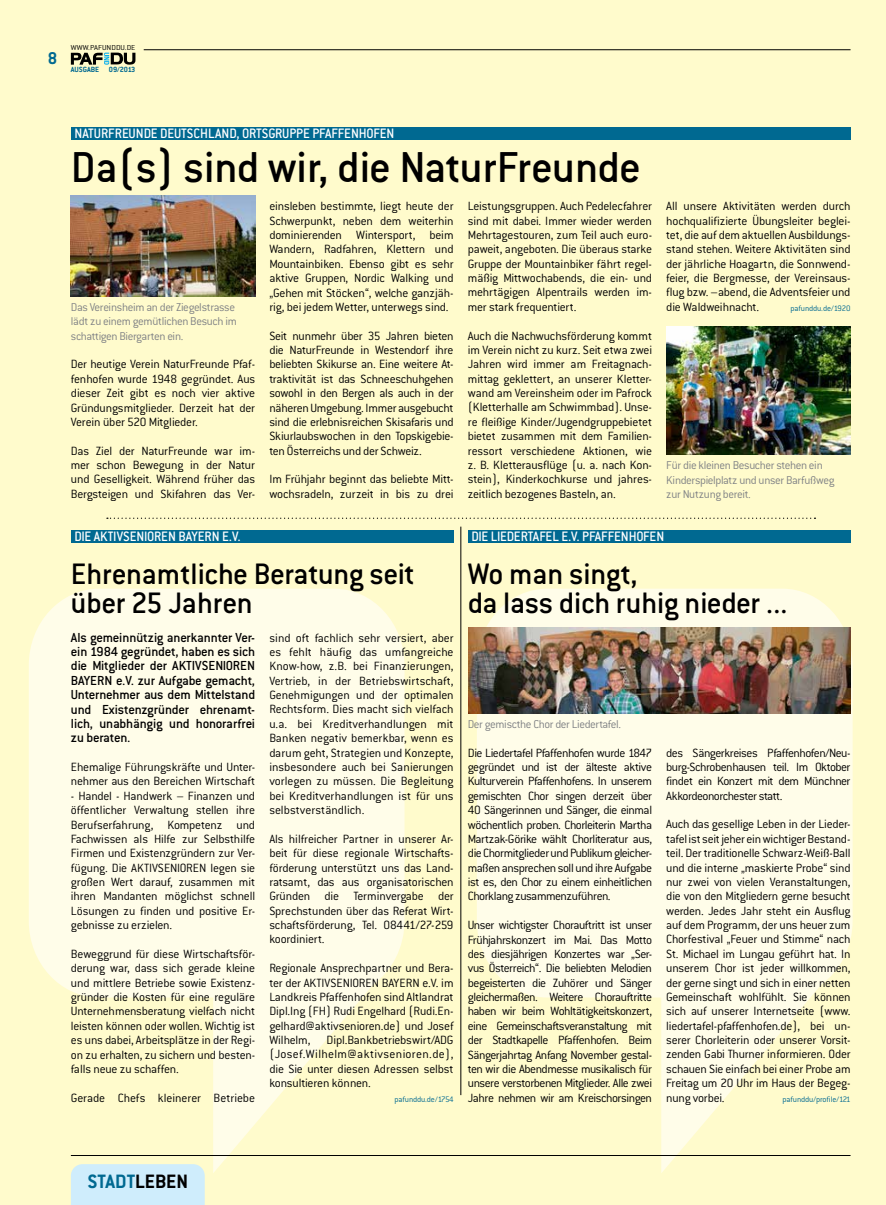
<style>
.page{position:relative;width:886px;height:1205px;background:#fffbcc}
.page>*{position:absolute;margin:0;border:0;box-sizing:border-box;transform-origin:0 0}
.t1{font:500 47.5px "Conduit ITC Std";letter-spacing:-.01em;color:#000}
.t2{font:500 32.5px/28.8px "Conduit ITC Std";letter-spacing:-.01em;color:#000}
.t3{font:700 21.25px "Conduit ITC Std";color:#006991}
.t4{font:700 18.75px "Conduit ITC Std";color:#006991}
.t5{font:500 15px "Conduit ITC Std";color:#fff;scale:.95 1}
.t6{font:500 14.38px/14.4px "Conduit ITC Std";letter-spacing:-.01em;color:#000;text-align:justify}
.t7{font:300 13.12px/14.4px "Conduit ITC Std";letter-spacing:-.015em;color:#000;text-align:justify}
.t8{font:300 12.5px/14.4px "Conduit ITC Std";letter-spacing:-.03em;color:#808285}
.t9{font:300 8.75px "Conduit ITC Std";letter-spacing:-.015em;color:#006991}
.t10{font:700 8.25px "Conduit ITC Std";letter-spacing:-.005em;color:#006991}
.t11{font:300 7.88px "Conduit ITC Std";letter-spacing:.01em;color:#000;scale:1.1 1}
.s1{color:#000}
</style>
<div class="page">
<svg style="left:29px;top:589px;width:375px;height:584px;fill:#fffde9"></svg>
<svg style="left:477px;top:589px;width:375px;height:584px;fill:#fffde9"></svg>
<svg style="left:71px;top:53px;width:64px;height:12px"></svg>
<div style="left:71px;top:1164px;width:134px;height:41px;background:#cfedfc"></div>
<hr style="left:71px;top:1155px;width:779px;height:1px;background:#000">
<hr style="left:144px;top:50px;width:706px;height:1px;background:#000">
<svg style="left:107px;top:518px;width:708px;height:1px"></svg>
<hr style="left:461px;top:527px;width:1px;height:568px;background:#000">
<div style="left:71px;top:128px;width:779px;height:12px;background:#006991"></div>
<img style="left:71px;top:196px;width:184px;height:101px">
<img style="left:666px;top:326px;width:184px;height:129px">
<div style="left:71px;top:530px;width:383px;height:12px;background:#006991"></div>
<div style="left:468px;top:531px;width:382px;height:12px;background:#006991"></div>
<img style="left:469px;top:627px;width:381px;height:86px">
<h3 class="t4" style="left:48px;top:47px;width:11px">8</h3>
<p class="t11" style="left:71px;top:42px;width:60px">WWW.PAFUNDDU.DE</p>
<p class="t10" style="left:71px;top:65px;width:66px">AUSGABE 09/2013</p>
<p class="t5" style="left:74px;top:125px;width:127px">NaturFreunde Deutschland</p>
<p class="t5" style="left:236px;top:125px;width:88px">, Ortsgruppe Pfaff</p>
<p class="t5" style="left:344px;top:125px;width:16px">enhof</p>
<p class="t5" style="left:380px;top:125px;width:15px">en</p>
<h1 class="t1" style="left:71px;top:138px;width:572px">Da(s) sind wir, die NaturFreunde</h1>
<p class="t8" style="left:71px;top:299px;width:168px">Das Vereinsheim an der Ziegelstrasse lädt zu einem gemütlichen Besuch im schattigen Biergarten ein.</p>
<p class="t7" style="left:71px;top:357px;width:186px">Der heutige Verein NaturFreunde Pfaf&shy;fenhofen wurde 1948 gegründet. Aus dieser Zeit gibt es noch vier aktive Gründungsmitglieder. Derzeit hat der Verein über 520 Mitglieder.</p>
<p class="t7" style="left:71px;top:443px;width:186px">Das Ziel der NaturFreunde war im&shy;mer schon Bewegung in der Natur und Geselligkeit. Während früher das Bergsteigen und Skifahren das Ver-</p>
<p class="t7" style="left:269px;top:199px;width:186px">einsleben bestimmte, liegt heute der Schwerpunkt, neben dem weiterhin dominierenden Wintersport, beim Wandern, Radfahren, Klettern und Mountainbiken. Ebenso gibt es sehr aktive Gruppen, Nordic Walking und „Gehen mit Stöcken“, welche ganzjäh&shy;rig, bei jedem Wetter, unterwegs sind.</p>
<p class="t7" style="left:269px;top:328px;width:186px">Seit nunmehr über 35 Jahren bieten die NaturFreunde in Westendorf ihre beliebten Skikurse an. Eine weitere At&shy;traktivität ist das Schneeschuhgehen sowohl in den Bergen als auch in der näheren Umgebung. Immer ausgebucht sind die erlebnisreichen Skisafaris und Skiurlaubswochen in den Topskigebie&shy;ten Österreichs und der Schweiz.</p>
<p class="t7" style="left:269px;top:472px;width:186px">Im Frühjahr beginnt das beliebte Mitt&shy;wochsradeln, zurzeit in bis zu drei</p>
<p class="t7" style="left:468px;top:199px;width:186px">Leistungsgruppen. Auch Pedelecfahrer sind mit dabei. Immer wieder werden Mehrtagestouren, zum Teil auch euro&shy;paweit, angeboten. Die überaus starke Gruppe der Mountainbiker fährt regel&shy;mäßig Mittwochabends, die ein- und mehrtägigen Alpentrails werden im&shy;mer stark frequentiert.</p>
<p class="t7" style="left:468px;top:328px;width:186px">Auch die Nachwuchsförderung kommt im Verein nicht zu kurz. Seit etwa zwei Jahren wird immer am Freitagnach&shy;mittag geklettert, an unserer Kletter&shy;wand am Vereinsheim oder im Pafrock (Kletterhalle am Schwimmbad). Unse&shy;re fleißige Kinder/Jugendgruppebietet bietet zusammen mit dem Familien&shy;ressort verschiedene Aktionen, wie z. B. Kletterausflüge (u. a. nach Kon&shy;stein), Kinderkochkurse und jahres&shy;zeitlich bezogenes Basteln, an.</p>
<p class="t7" style="left:666px;top:198px;width:186px">All unsere Aktivitäten werden durch hochqualifizierte Übungsleiter beglei&shy;tet, die auf dem aktuellen Ausbildungs&shy;stand stehen. Weitere Aktivitäten sind der jährliche Hoagartn, die Sonnwend&shy;feier, die Bergmesse, der Vereinsaus&shy;flug bzw. –abend, die Adventsfeier und die Waldweihnacht.</p>
<p class="t9" style="left:790px;top:303px;width:62px">pafunddu.de/1920</p>
<p class="t8" style="left:666px;top:458px;width:170px">Für die kleinen Besucher stehen ein<br>Kinderspielplatz und unser Barfußweg zur Nutzung bereit.</p>
<p class="t5" style="left:74px;top:527px;width:176px">Die Aktivsenioren Bayern e.V.</p>
<h2 class="t2" style="left:71px;top:559px;width:345px">Ehrenamtliche Beratung seit über 25 Jahren</h2>
<p class="t6" style="left:71px;top:629px;width:186px">Als gemeinnützig anerkannter Ver&shy;ein 1984 gegründet, haben es sich die Mitglieder der AKTIVSENIOREN BAYER N e.V. zur Aufgabe gemacht, Unternehmer aus dem Mittelstand und Existenzgründer ehrenamt&shy;lich, unabhängig und honorarfrei zu beraten.</p>
<p class="t7" style="left:71px;top:759px;width:186px">Ehemalige Führungskräfte und Unter&shy;nehmer aus den Bereichen Wirtschaft</p>
<p class="t7" style="left:71px;top:788px;width:186px">- Handel - Handwerk – Finanzen und öffentlicher Verwaltung stellen ihre Berufserfahrung, Kompetenz und Fachwissen als Hilfe zur Selbsthilfe Firmen und Existenzgründern zur Ver&shy;fügung. Die AKTIVSENIOREN legen sie großen Wert darauf, zusammen mit ihren Mandanten möglichst schnell Lösungen zu finden und positive Er&shy;gebnisse zu erzielen.</p>
<p class="t7" style="left:71px;top:946px;width:186px">Beweggrund für diese Wirtschaftsför&shy;derung war, dass sich gerade kleine und mittlere Betriebe sowie Existenz&shy;gründer die Kosten für eine reguläre Unternehmensberatung vielfach nicht leisten können oder wollen. Wichtig ist es uns dabei, Arbeitsplätze in der Regi&shy;on zu erhalten, zu sichern und besten&shy;falls neue zu schaffen.</p>
<p class="t7" style="left:71px;top:1090px;width:186px">Gerade Chefs kleinerer Betriebe</p>
<p class="t7" style="left:269px;top:630px;width:186px">sind oft fachlich sehr versiert, aber es fehlt häufig das umfangreiche Know-how, z.B. bei Finanzierungen, Vertrieb, in der Betriebswirtschaft, Genehmigungen und der optimalen Rechtsform. Dies macht sich vielfach u.a. bei Kreditverhandlungen mit Banken negativ bemerkbar, wenn es darum geht, Strategien und Konzepte, insbesondere auch bei Sanierungen vorlegen zu müssen. Die Begleitung bei Kreditverhandlungen ist für uns selbstverständlich.</p>
<p class="t7" style="left:269px;top:831px;width:186px">Als hilfreicher Partner in unserer Ar&shy;beit für diese regionale Wirtschafts&shy;förderung unterstützt uns das Land&shy;ratsamt, das aus organisatorischen Gründen die Terminvergabe der Sprechstunden über das Referat Wirt&shy;schaftsförderung, Tel. 08441/27-259 koordiniert.</p>
<p class="t7" style="left:269px;top:960px;width:186px">Regionale Ansprechpartner und Bera&shy;ter der AKTIVSENIOREN BAYERN e.V. im Landkreis Pfaffenhofen sind Altlandrat Dipl.Ing (FH) Rudi Engelhard (Rudi.En&shy;gelhard@aktivsenioren.de) und Josef Wilhelm, Dipl.Bankbetriebswirt/ADG (Josef.Wilhelm@aktivsenioren.de), die Sie unter diesen Adressen selbst konsultieren können.</p>
<p class="t9" style="left:394px;top:1093px;width:61px">pafunddu.de/1754</p>
<p class="t5" style="left:471px;top:527px;width:125px">Die Liedertafel e.V. Pfaff</p>
<p class="t5" style="left:614px;top:527px;width:16px">enhof</p>
<p class="t5" style="left:649px;top:527px;width:15px">en</p>
<h2 class="t2" style="left:468px;top:559px;width:321px">Wo man singt,<br>da lass dich ruhig nieder ...</h2>
<p class="t8" style="left:468px;top:716px;width:155px">Der gemiscthe Chor der Liedertafel.</p>
<p class="t7" style="left:468px;top:745px;width:186px">Die Liedertafel Pfaffenhofen wurde 1847 gegründet und ist der älteste aktive Kulturverein Pfaffenhofens. In unserem gemischten Chor singen derzeit über 40 Sängerinnen und Sänger, die einmal wöchentlich proben. Chorleiterin Martha Martzak-Görike wählt Chorliteratur aus, die Chormitglieder und Publikum gleicher&shy;maßen ansprechen soll und ihre Aufgabe ist es, den Chor zu einem einheitlichen Chorklang zusammenzuführen.</p>
<p class="t7" style="left:468px;top:917px;width:186px">Unser wichtigster Chorauftritt ist unser Frühjahrskonzert im Mai. Das Motto des diesjährigen Konzertes war „Ser&shy;vus Österreich“. Die beliebten Melodien begeisterten die Zuhörer und Sänger gleichermaßen. Weitere Chorauftritte haben wir beim Wohltätigkeitskonzert, eine Gemeinschaftsveranstaltung mit der Stadtkapelle Pfaffenhofen. Beim Sängerjahrtag Anfang November gestal&shy;ten wir die Abendmesse musikalisch für unsere verstorbenen Mitglieder. Alle zwei Jahre nehmen wir am Kreischorsingen</p>
<p class="t7" style="left:666px;top:745px;width:186px">des Sängerkreises Pfaffenhofen/Neu&shy;burg-Schrobenhausen teil. Im Oktober findet ein Konzert mit dem Münchner Akkordeonorchester statt.</p>
<p class="t7" style="left:666px;top:817px;width:186px">Auch das gesellige Leben in der Lieder&shy;tafel ist seit jeher ein wichtiger Bestand&shy;teil. Der traditionelle Schwarz-Weiß-Ball und die interne „maskierte Probe“ sind nur zwei von vielen Veranstaltungen, die von den Mitgliedern gerne besucht werden. Jedes Jahr steht ein Ausflug auf dem Programm, der uns heuer zum Chorfestival „Feuer und Stimme“ nach St. Michael im Lungau geführt hat. In unserem Chor ist jeder willkommen, der gerne singt und sich in einer netten Gemeinschaft wohlfühlt. Sie können sich auf unserer Internetseite (www. liedertafel-pfaffenhofen.de), bei un&shy;serer Chorleiterin oder unserer Vorsit&shy;zenden Gabi Thurner informieren. Oder schauen Sie einfach bei einer Probe am Freitag um 20 Uhr im Haus der Begeg&shy;nung vorbei.</p>
<p class="t9" style="left:782px;top:1093px;width:70px">pafunddu/profile/121</p>
<h3 class="t3" style="left:88px;top:1169px;width:102px">STADT<span class="s1">LEBEN</span></h3>
</div>
